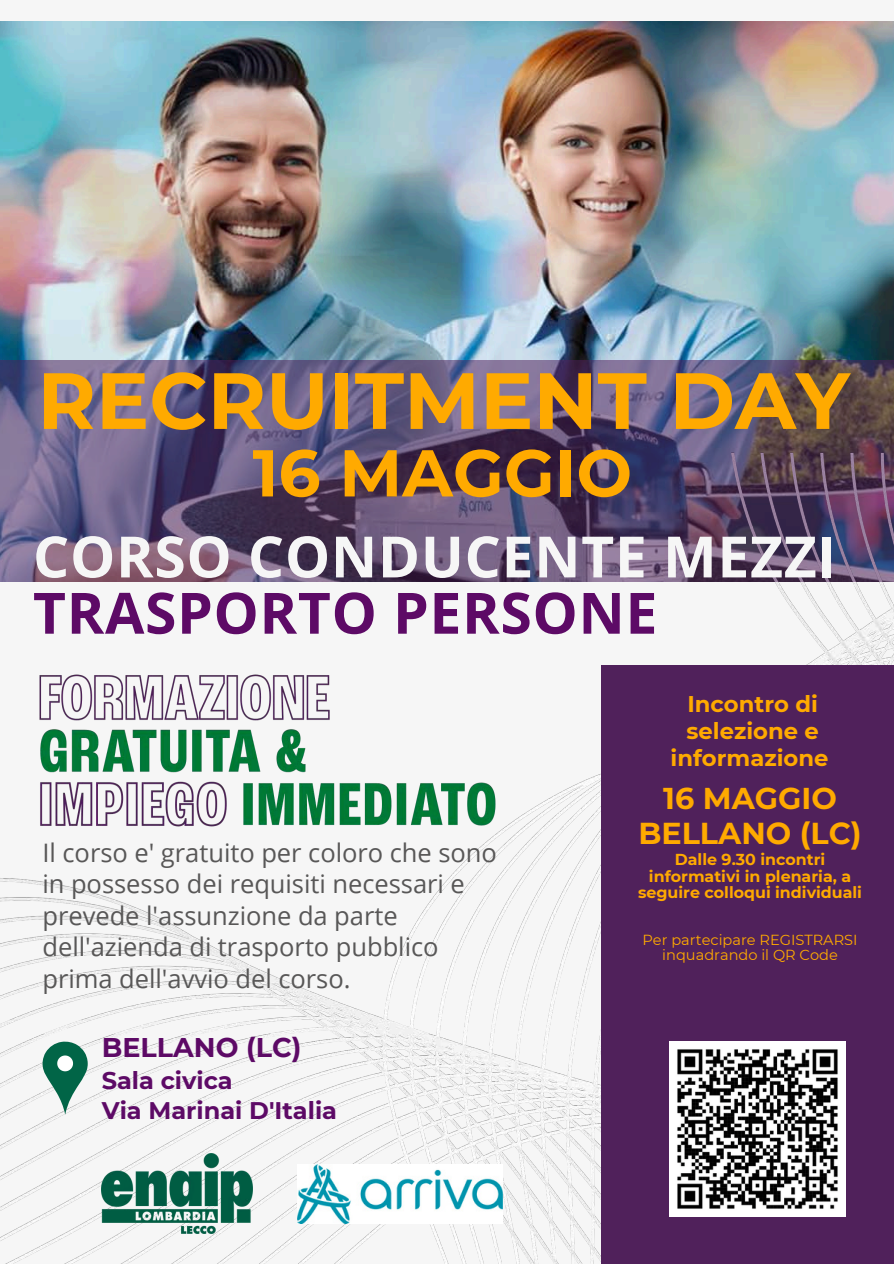
<style>
.page{position:relative;width:894px;height:1264px;background:#fff}
.page>*{position:absolute;margin:0;border:0;box-sizing:border-box;transform-origin:0 0}
.t1{font:700 79.5px "Montserrat";color:#fa0}
.t2{font:700 66px "Montserrat";color:#fa0}
.t3{font:700 57px/56.2px "Open Sans";letter-spacing:.01em;color:#f6f6f6}
.t4{font:700 30.15px/34.8px "Montserrat";color:#fa0;text-align:center}
.t5{font:700 27px "Montserrat";color:#5d0a66}
.t6{font:25.5px/31.5px "Open Sans";color:#585757}
.t7{font:700 24px/29.2px "Montserrat";color:#5d0a66}
.t8{font:700 22.65px/27px "Montserrat";color:#fa0;text-align:center}
.t9{font:700 15.9px/16.8px "Montserrat";color:#fa0;text-align:center}
.t10{font:14.55px/15.8px "Montserrat";color:#fa0;text-align:center}
.s1{color:#5d0a66}
</style>
<div class="page">
<img style="left:0;top:21px;width:893px;height:339px">
<img style="left:0;top:581px;width:893px;height:682px">
<img style="left:33px;top:667px;width:469px;height:166px">
<div style="left:601px;top:665px;width:292px;height:598px;background:#50215b"></div>
<svg style="left:0;top:360px;width:893px;height:221px;background:#5f5072"></svg>
<img style="left:102px;top:1153px;width:150px;height:80px">
<img style="left:297px;top:1164px;width:205px;height:59px">
<svg style="left:42px;top:1041px;width:45px;height:73px"></svg>
<img style="left:669px;top:1041px;width:175px;height:175px">
<h1 class="t1" style="left:37px;top:352px;width:813px">RECRUITMENT DAY</h1>
<h1 class="t2" style="left:252px;top:425px;width:381px">16 MAGGIO</h1>
<h1 class="t3" style="left:33px;top:527px;width:804px">CORSO CONDUCENTE MEZZI<br><span class="s1">TRASPORTO PERSONE</span></h1>
<h4 class="t6" style="left:42px;top:836px;width:456px">Il corso e' gratuito per coloro che sono in possesso dei requisiti necessari e prevede l'assunzione da parte dell'azienda di trasporto pubblico prima dell'avvio del corso.</h4>
<p class="t5" style="left:102px;top:1030px;width:201px">BELLANO (LC)</p>
<p class="t7" style="left:102px;top:1066px;width:237px">Sala civica<br>Via Marinai D'Italia</p>
<p class="t8" style="left:670px;top:690px;width:159px">Incontro di selezione e informazione</p>
<p class="t4" style="left:638px;top:779px;width:225px">16 MAGGIO<br>BELLANO (LC)</p>
<p class="t9" style="left:638px;top:850px;width:225px">Dalle 9.30 incontri informativi in plenaria, a seguire colloqui individuali</p>
<p class="t10" style="left:642px;top:931px;width:216px">Per partecipare REGISTRARSI inquadrando il QR Code</p>
</div>
